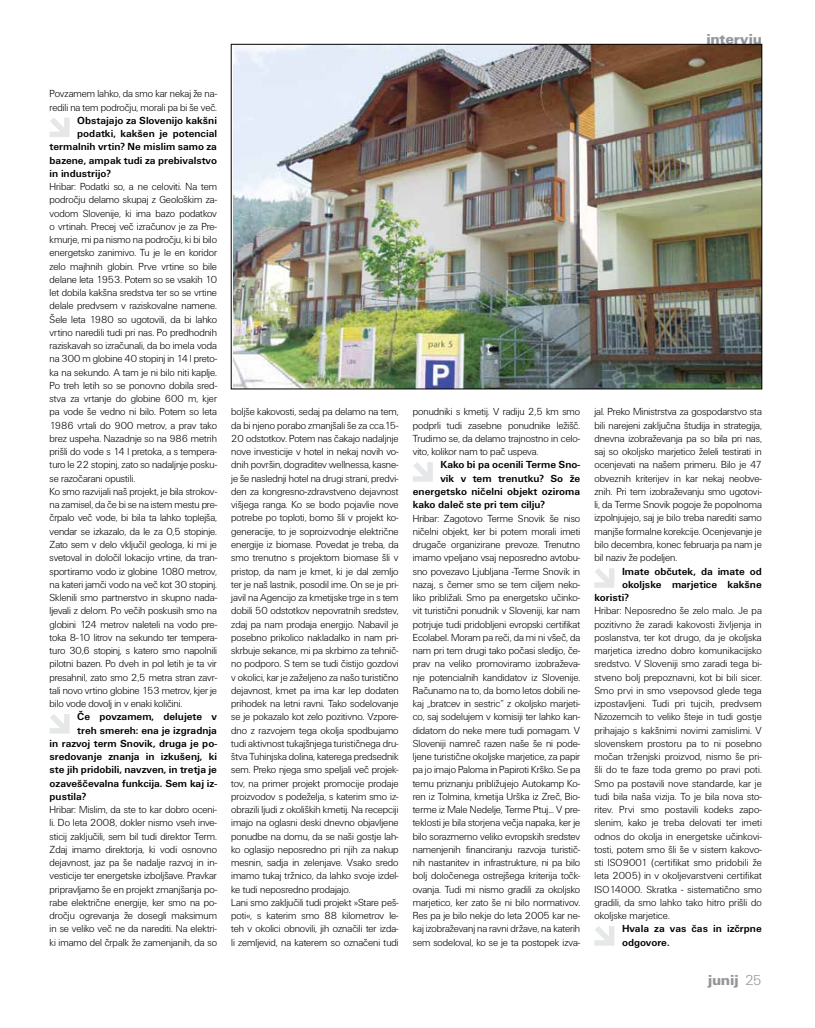
<style>
.page{position:relative;width:815px;height:1028px;background:#fff}
.page>*{position:absolute;margin:0;border:0;box-sizing:border-box;transform-origin:0 0}
.t1{font:15px "Unitus TEE Blac";letter-spacing:-.015em;color:#939598}
.t2{font:10.62px/13.2px "Unitus DEE Ligh";color:#000;text-align:justify}
.t3{font:700 10.62px/13.2px "Unitus TEE";color:#000}
.s1{font-family:"Unitus DEE Ligh"}
</style>
<div class="page">
<svg style="left:50px;top:117px;width:20px;height:20px"></svg>
<svg style="left:50px;top:714px;width:20px;height:19px"></svg>
<svg style="left:413px;top:462px;width:20px;height:20px"></svg>
<svg style="left:594px;top:568px;width:20px;height:20px"></svg>
<svg style="left:594px;top:926px;width:20px;height:19px"></svg>
<img style="left:234px;top:46px;width:526px;height:341px">
<h1 class="t1" style="left:706px;top:31px;width:57px">intervju</h1>
<p class="t2" style="left:50px;top:87px;width:169px">Povzamem lahko, da smo kar nekaj že na&shy;redili na tem področju, morali pa bi še več.</p>
<p class="t3" style="left:77px;top:114px;width:141px">Obstajajo za Slovenijo kakšni</p>
<p class="t3" style="left:77px;top:127px;width:141px">podatki, kakšen je potencial</p>
<p class="t3" style="left:50px;top:140px;width:169px">termalnih vrtin? Ne mislim samo za</p>
<p class="t3" style="left:50px;top:153px;width:169px">bazene, ampak tudi za prebivalstvo</p>
<p class="t3" style="left:50px;top:167px;width:63px">in industrijo?</p>
<p class="t2" style="left:50px;top:180px;width:169px;text-align:left">Hribar: Podatki so, a ne celoviti. Na tem področju delamo skupaj z Geološkim za&shy;vodom Slovenije, ki ima bazo podatkov o vrtinah. Precej več izračunov je za Pre&shy;kmurje, mi pa nismo na področju, ki bi bilo energetsko zanimivo. Tu je le en koridor zelo majhnih globin. Prve vrtine so bile delane leta 1953. Potem so se vsakih 10 let dobila kakšna sredstva ter so se vrtine delale predvsem v raziskovalne namene.<br>Šele leta 1980 so ugotovili, da bi lahko vrtino naredili tudi pri nas. Po predhodnih raziskavah so izračunali, da bo imela voda na 300 m globine 40 stopinj in 14 l preto&shy;ka na sekundo. A tam je ni bilo niti kaplje.<br>Po treh letih so se ponovno dobila sred&shy;stva za vrtanje do globine 600 m, kjer pa vode še vedno ni bilo. Potem so leta 1986 vrtali do 900 metrov, a prav tako brez uspeha. Nazadnje so na 986 metrih prišli do vode s 14 l pretoka, a s tempera&shy;turo le 22 stopinj, zato so nadaljnje posku&shy;se razočarani opustili.<br>Ko smo razvijali naš projekt, je bila strokov&shy;na zamisel, da če bi se na istem mestu pre&shy;črpalo več vode, bi bila ta lahko toplejša, vendar se izkazalo, da le za 0,5 stopinje.<br>Zato sem v delo vključil geologa, ki mi je svetoval in določil lokacijo vrtine, da tran&shy;sportiramo vodo iz globine 1080 metrov, na kateri jamči vodo na več kot 30 stopinj.<br>Sklenili smo partnerstvo in skupno nada&shy;ljevali z delom. Po večih poskusih smo na globini 124 metrov naleteli na vodo pre&shy;toka 8-10 litrov na sekundo ter tempera&shy;turo 30,6 stopinj, s katero smo napolnili pilotni bazen. Po dveh in pol letih je ta vir presahnil, zato smo 2,5 metra stran zavr&shy;tali novo vrtino globine 153 metrov, kjer je bilo vode dovolj in v enaki količini.</p>
<p class="t3" style="left:77px;top:710px;width:141px">Če povzamem, delujete v</p>
<p class="t3" style="left:77px;top:723px;width:141px">treh smereh: ena je izgradnja</p>
<p class="t3" style="left:50px;top:736px;width:169px">in razvoj term Snovik, druga je po-</p>
<p class="t3" style="left:50px;top:750px;width:169px">sredovanje znanja in izkušenj, ki</p>
<p class="t3" style="left:50px;top:763px;width:169px">ste jih pridobili, navzven, in tretja je</p>
<p class="t3" style="left:50px;top:776px;width:169px">ozaveščevalna funkcija. Sem kaj iz-</p>
<p class="t3" style="left:50px;top:789px;width:38px">pustila?</p>
<p class="t2" style="left:50px;top:803px;width:169px">Hribar: Mislim, da ste to kar dobro oceni&shy;li. Do leta 2008, dokler nismo vseh inve&shy;sticij zaključili, sem bil tudi direktor Term.<br>Zdaj imamo direktorja, ki vodi osnovno dejavnost, jaz pa še nadalje razvoj in in&shy;vesticije ter energetske izboljšave. Pravkar pripravljamo še en projekt zmanjšanja po&shy;rabe električne energije, ker smo na po&shy;dročju ogrevanja že dosegli maksimum in se veliko več ne da narediti. Na elektri&shy;ki imamo del črpalk že zamenjanih, da so</p>
<p class="t2" style="left:231px;top:405px;width:169px;text-align:left">boljše kakovosti, sedaj pa delamo na tem, da bi njeno porabo zmanjšali še za cca.15- 20 odstotkov. Potem nas čakajo nadaljnje nove investicije v hotel in nekaj novih vo&shy;dnih površin, dograditev wellnessa, kasne&shy;je še naslednji hotel na drugi strani, predvi&shy;den za kongresno-zdravstveno dejavnost višjega ranga. Ko se bodo pojavlie nove potrebe po toploti, bomo šli v projekt ko&shy;generacije, to je soproizvodnje električne energije iz biomase. Povedat je treba, da smo trenutno s projektom biomase šli v pristop, da nam je kmet, ki je dal zemljo ter je naš lastnik, posodil ime. On se je pri&shy;javil na Agencijo za kmetijske trge in s tem dobili 50 odstotkov nepovratnih sredstev, zdaj pa nam prodaja energijo. Nabavil je posebno prikolico nakladalko in nam pri&shy;skrbuje sekance, mi pa skrbimo za tehnič&shy;no podporo. S tem se tudi čistijo gozdovi v okolici, kar je zaželjeno za našo turistično dejavnost, kmet pa ima kar lep dodaten prihodek na letni ravni. Tako sodelovanje se je pokazalo kot zelo pozitivno. Vzpore&shy;dno z razvojem tega okolja spodbujamo tudi aktivnost tukajšnjega turističnega dru&shy;štva Tuhinjska dolina, katerega predsednik sem. Preko njega smo speljali več projek&shy;tov, na primer projekt promocije prodaje proizvodov s podeželja, s katerim smo iz&shy;obrazili ljudi z okoliških kmetij. Na recepciji imajo na oglasni deski dnevno objavljene ponudbe na domu, da se naši gostje lah&shy;ko oglasijo neposredno pri njih za nakup mesnin, sadja in zelenjave. Vsako sredo imamo tukaj tržnico, da lahko svoje izdel&shy;ke tudi neposredno prodajajo.<br>Lani smo zaključili tudi projekt »Stare peš&shy;poti«, s katerim smo 88 kilometrov le&shy;teh v okolici obnovili, jih označili ter izda&shy;li zemljevid, na katerem so označeni tudi</p>
<p class="t2" style="left:413px;top:405px;width:169px">ponudniki s kmetij. V radiju 2,5 km smo podprli tudi zasebne ponudnike ležišč.<br>Trudimo se, da delamo trajnostno in celo&shy;vito, kolikor nam to pač uspeva.</p>
<p class="t3" style="left:440px;top:458px;width:141px">Kako bi pa ocenili Terme Sno-</p>
<p class="t3" style="left:440px;top:471px;width:141px">vik v tem trenutku? So že</p>
<p class="t3" style="left:413px;top:485px;width:169px">energetsko ničelni objekt oziroma</p>
<p class="t3" style="left:413px;top:498px;width:134px">kako daleč ste pri tem cilju?</p>
<p class="t2" style="left:413px;top:511px;width:169px">Hribar: Zagotovo Terme Snovik še niso ničelni objekt, ker bi potem morali imeti drugače organizirane prevoze. Trenutno imamo vpeljano vsaj neposredno avtobu&shy;sno povezavo Ljubljana -Terme Snovik in nazaj, s čemer smo se tem ciljem neko&shy;liko približali. Smo pa energetsko učinko&shy;vit turistični ponudnik v Sloveniji, kar nam potrjuje tudi pridobljeni evropski certifikat Ecolabel. Moram pa reči, da mi ni všeč, da nam pri tem drugi tako počasi sledijo, če&shy;prav na veliko promoviramo izobraževa&shy;nje potencialnih kandidatov iz Slovenije.<br>Računamo na to, da bomo letos dobili ne&shy;kaj „bratcev in sestric“ z okoljsko marjeti&shy;co, saj sodelujem v komisiji ter lahko kan&shy;didatom do neke mere tudi pomagam. V Sloveniji namreč razen naše še ni pode&shy;ljene turistične okoljske marjetice, za papir pa jo imajo Paloma in Papiroti Krško. Se pa temu priznanju približujejo Autokamp Ko&shy;ren iz Tolmina, kmetija Urška iz Zreč, Bio&shy;terme iz Male Nedelje, Terme Ptuj... V pre&shy;teklosti je bila storjena večja napaka, ker je bilo sorazmerno veliko evropskih sredstev namenjenih financiranju razvoja turistič&shy;nih nastanitev in infrastrukture, ni pa bilo bolj določenega ostrejšega kriterija točk&shy;ovanja. Tudi mi nismo gradili za okoljsko marjetico, ker zato še ni bilo normativov.<br>Res pa je bilo nekje do leta 2005 kar ne&shy;kaj izobraževanj na ravni države, na katerih sem sodeloval, ko se je ta postopek izva-</p>
<p class="t2" style="left:594px;top:405px;width:169px">jal. Preko Ministrstva za gospodarstvo sta bili narejeni zaključna študija in strategija, dnevna izobraževanja pa so bila pri nas, saj so okoljsko marjetico želeli testirati in ocenjevati na našem primeru. Bilo je 47 obveznih kriterijev in kar nekaj neobve&shy;znih. Pri tem izobraževanju smo ugotovi&shy;li, da Terme Snovik pogoje že popolnoma izpolnjujejo, saj je bilo treba narediti samo manjše formalne korekcije. Ocenjevanje je bilo decembra, konec februarja pa nam je bil naziv že podeljen.</p>
<p class="t3" style="left:622px;top:564px;width:141px">Imate občutek, da imate od</p>
<p class="t3" style="left:622px;top:577px;width:141px">okoljske marjetice kakšne</p>
<p class="t3" style="left:594px;top:591px;width:36px">koristi?</p>
<p class="t2" style="left:594px;top:604px;width:169px">Hribar: Neposredno še zelo malo. Je pa pozitivno že zaradi kakovosti življenja in poslanstva, ter kot drugo, da je okoljska marjetica izredno dobro komunikacijsko sredstvo. V Sloveniji smo zaradi tega bi&shy;stveno bolj prepoznavni, kot bi bili sicer.<br>Smo prvi in smo vsepovsod glede tega izpostavljeni. Tudi pri tujcih, predvsem Nizozemcih to veliko šteje in tudi gostje prihajajo s kakšnimi novimi zamislimi. V slovenskem prostoru pa to ni posebno močan trženjski proizvod, nismo še pri&shy;šli do te faze toda gremo po pravi poti.<br>Smo pa postavili nove standarde, kar je tudi bila naša vizija. To je bila nova sto&shy;ritev. Prvi smo postavili kodeks zapo&shy;slenim, kako je treba delovati ter imeti odnos do okolja in energetske učinkovi&shy;tosti, potem smo šli še v sistem kakovo&shy;sti ISO9001 (certifikat smo pridobili že leta 2005) in v okoljevarstveni certifikat ISO14000. Skratka - sistematično smo gradili, da smo lahko tako hitro prišli do okoljske marjetice.</p>
<p class="t3" style="left:622px;top:922px;width:141px">Hvala za vas čas in izčrpne odgovore.</p>
<h1 class="t1" style="left:708px;top:972px;width:56px">junij <span class="s1">25</span></h1>
</div>
